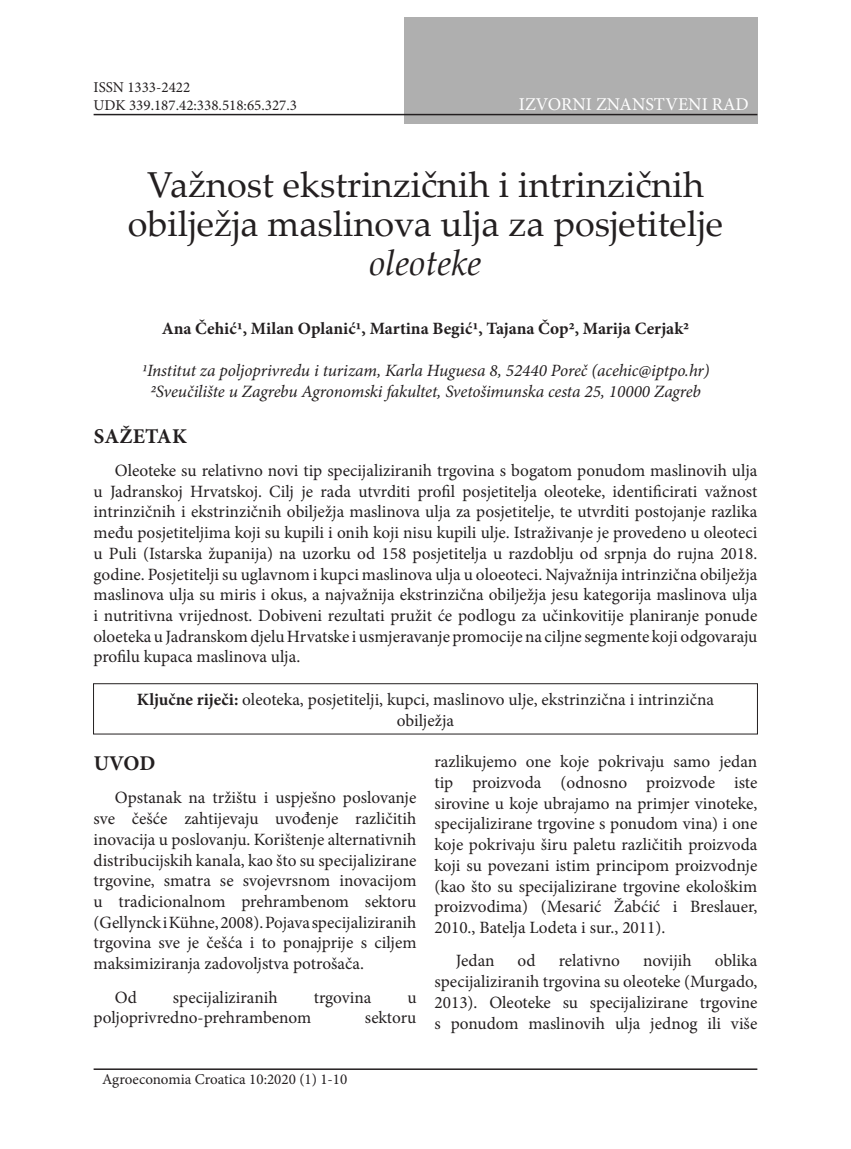
<style>
.page{position:relative;width:851px;height:1149px;background:#fff}
.page>*{position:absolute;margin:0;border:0;box-sizing:border-box;transform-origin:0 0}
.t1{font:36px/39px "Palatino Linotype";color:#231f20;text-align:center}
.t2{font:700 21px "Minion Pro";letter-spacing:.01em;color:#231f20}
.t3{font:18px "Minion Pro";color:#fff}
.paragraph{font:17.25px/20.7px "Minion Pro";color:#231f20;text-align:justify}
.abstract{font:17.25px/20.7px "Minion Pro";letter-spacing:-.005em;color:#231f20;text-align:justify}
.Adresa{font:italic 17.25px "Minion Pro";letter-spacing:-.01em;color:#231f20}
.kljucne-rijeci{font:17.25px/20.7px "Minion Pro";color:#231f20;text-align:center}
.autori{font:700 17.25px "Minion Pro";color:#231f20}
.t4{font:15px "Minion Pro";color:#231f20}
.s1{font-style:italic}
.s2{font-weight:700}
</style>
<div class="page">
<div style="left:404px;top:17px;width:353px;height:106px;background:#afafaf"></div>
<hr style="left:94px;top:114px;width:663px;height:1px;background:#231f20">
<hr style="left:94px;top:1068px;width:663px;height:1px;background:#231f20">
<div style="left:93px;top:683px;width:664px;height:51px;border:1px solid #231f20"></div>
<p class="t4" style="left:94px;top:77px;width:98px">ISSN 1333-2422</p>
<p class="t4" style="left:94px;top:95px;width:205px">UDK 339.187.42:338.518:65.327.3</p>
<p class="t3" style="left:519px;top:92px;width:231px">IZVORNI ZNANSTVENI RAD</p>
<p class="t1" style="left:128px;top:163px;width:596px">Važnost ekstrinzičnih i intrinzičnih obilježja maslinova ulja za posjetitelje <span class="s1">oleoteke</span></p>
<p class="autori" style="left:162px;top:316px;width:529px">Ana Čehić1, Milan Oplanić1, Martina Begić1, Tajana Čop2, Marija Cerjak2</p>
<p class="Adresa" style="left:141px;top:358px;width:569px">1Institut za poljoprivredu i turizam, Karla Huguesa 8, 52440 Poreč (acehic@iptpo.hr)</p>
<p class="Adresa" style="left:150px;top:379px;width:552px">2Sveučilište u Zagrebu Agronomski fakultet, Svetošimunska cesta 25, 10000 Zagreb</p>
<p class="t2" style="left:94px;top:421px;width:95px">SAŽETAK</p>
<p class="abstract" style="left:94px;top:460px;width:665px;text-indent:21px">Oleoteke su relativno novi tip specijaliziranih trgovina s bogatom ponudom maslinovih ulja u Jadranskoj Hrvatskoj. Cilj je rada utvrditi profil posjetitelja oleoteke, identificirati važnost intrinzičnih i ekstrinzičnih obilježja maslinova ulja za posjetitelje, te utvrditi postojanje razlika među posjetiteljima koji su kupili i onih koji nisu kupili ulje. Istraživanje je provedeno u oleoteci u Puli (Istarska županija) na uzorku od 158 posjetitelja u razdoblju od srpnja do rujna 2018. godine. Posjetitelji su uglavnom i kupci maslinova ulja u oloeoteci. Najvažnija intrinzična obilježja maslinova ulja su miris i okus, a najvažnija ekstrinzična obilježja jesu kategorija maslinova ulja i nutritivna vrijednost. Dobiveni rezultati pružit će podlogu za učinkovitije planiranje ponude oloeteka u Jadranskom djelu Hrvatske i usmjeravanje promocije na ciljne segmente koji odgovaraju profilu kupaca maslinova ulja.</p>
<p class="kljucne-rijeci" style="left:137px;top:688px;width:578px"><span class="s2">Ključne riječi:</span> oleoteka, posjetitelji, kupci, maslinovo ulje, ekstrinzična i intrinzična obilježja</p>
<p class="t2" style="left:94px;top:748px;width:63px">UVOD</p>
<p class="paragraph" style="left:94px;top:787px;width:324px;text-indent:21px">Opstanak na tržištu i uspješno poslovanje sve češće zahtijevaju uvođenje različitih inovacija u poslovanju. Korištenje alternativnih distribucijskih kanala, kao što su specijalizirane trgovine, smatra se svojevrsnom inovacijom u tradicionalnom prehrambenom sektoru (Gellynck i Kühne, 2008). Pojava specijaliziranih trgovina sve je češća i to ponajprije s ciljem maksimiziranja zadovoljstva potrošača.</p>
<p class="paragraph" style="left:115px;top:986px;width:24px">Od</p>
<p class="paragraph" style="left:173px;top:986px;width:106px">specijaliziranih</p>
<p class="paragraph" style="left:313px;top:986px;width:59px">trgovina</p>
<p class="paragraph" style="left:407px;top:986px;width:11px">u</p>
<p class="paragraph" style="left:94px;top:1007px;width:219px">poljoprivredno-prehrambenom</p>
<p class="paragraph" style="left:365px;top:1007px;width:53px">sektoru</p>
<p class="paragraph" style="left:434px;top:751px;width:324px">razlikujemo one koje pokrivaju samo jedan tip proizvoda (odnosno proizvode iste sirovine u koje ubrajamo na primjer vinoteke, specijalizirane trgovine s ponudom vina) i one koje pokrivaju širu paletu različitih proizvoda koji su povezani istim principom proizvodnje (kao što su specijalizirane trgovine ekološkim proizvodima) (Mesarić Žabćić i Breslauer, 2010., Batelja Lodeta i sur., 2011).</p>
<p class="paragraph" style="left:455px;top:950px;width:40px">Jedan</p>
<p class="paragraph" style="left:517px;top:950px;width:20px">od</p>
<p class="paragraph" style="left:558px;top:950px;width:63px">relativno</p>
<p class="paragraph" style="left:643px;top:950px;width:50px">novijih</p>
<p class="paragraph" style="left:434px;top:950px;width:324px;text-indent:280px">oblika specijaliziranih trgovina su oleoteke (Murgado, 2013). Oleoteke su specijalizirane trgovine s ponudom maslinovih ulja jednog ili više</p>
<p class="t4" style="left:102px;top:1068px;width:247px">Agroeconomia Croatica 10:2020 (1) 1-10</p>
</div>
